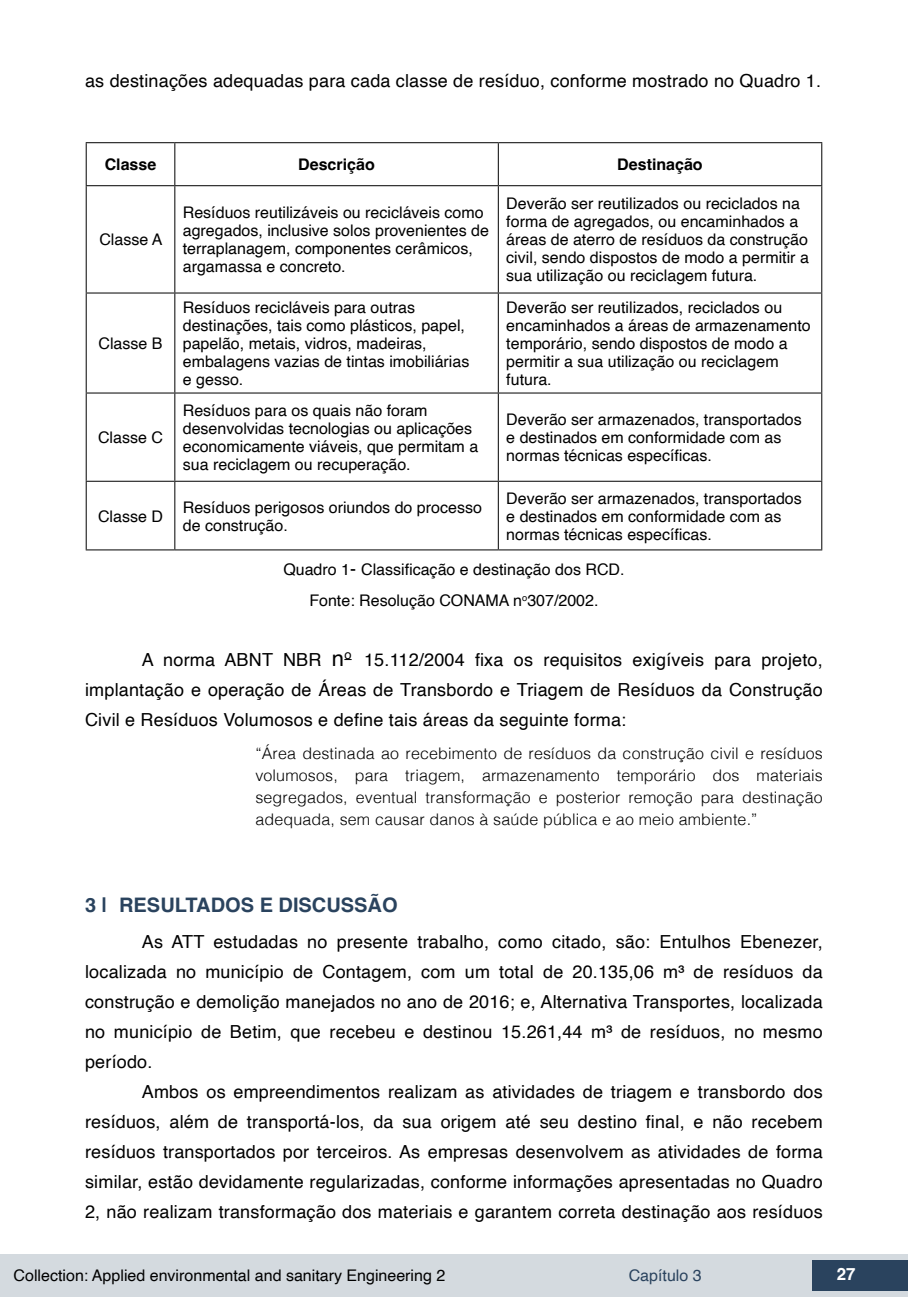
<style>
.page{position:relative;width:908px;height:1304px;background:#fff}
.page>*{position:absolute;margin:0;border:0;box-sizing:border-box;transform-origin:0 0}
.t1{font:700 20px "Helvetica";color:#2a435e}
.t2{font:18px/30px "Helvetica";letter-spacing:.01em;color:#000;text-align:justify}
.t3{font:700 16.8px "Helvetica";color:#fff}
.t4{font:16px/18px "Helvetica";color:#000}
.t5{font:300 16px/22px "Helvetica";letter-spacing:.01em;color:#000;text-align:justify}
.t6{font:700 16px "Helvetica";color:#000}
.t7{font:16px "Helvetica";color:#2a435e}
.s1{font-size:18px}
.s2{font-size:22px}
</style>
<div class="page">
<div style="left:0;top:1254px;width:906px;height:43px;background:#d4dadf"></div>
<div style="left:812px;top:1261px;width:95px;height:30px;background:#2a435e"></div>
<hr style="left:86px;top:143px;width:1px;height:42px;background:#000">
<hr style="left:86px;top:142px;width:89px;height:1px;background:#000">
<hr style="left:175px;top:142px;width:323px;height:1px;background:#000">
<hr style="left:498px;top:142px;width:323px;height:1px;background:#000">
<hr style="left:86px;top:186px;width:1px;height:107px;background:#000">
<hr style="left:86px;top:294px;width:1px;height:99px;background:#000">
<hr style="left:86px;top:394px;width:1px;height:87px;background:#000">
<hr style="left:86px;top:482px;width:1px;height:67px;background:#000">
<hr style="left:86px;top:185px;width:89px;height:1px;background:#000">
<hr style="left:175px;top:185px;width:323px;height:1px;background:#000">
<hr style="left:498px;top:185px;width:323px;height:1px;background:#000">
<hr style="left:86px;top:293px;width:89px;height:1px;background:#000">
<hr style="left:175px;top:293px;width:323px;height:1px;background:#000">
<hr style="left:498px;top:293px;width:323px;height:1px;background:#000">
<hr style="left:86px;top:393px;width:89px;height:1px;background:#000">
<hr style="left:175px;top:393px;width:323px;height:1px;background:#000">
<hr style="left:498px;top:393px;width:323px;height:1px;background:#000">
<hr style="left:86px;top:481px;width:89px;height:1px;background:#000">
<hr style="left:175px;top:481px;width:323px;height:1px;background:#000">
<hr style="left:498px;top:481px;width:323px;height:1px;background:#000">
<hr style="left:86px;top:549px;width:89px;height:1px;background:#000">
<hr style="left:175px;top:549px;width:323px;height:1px;background:#000">
<hr style="left:498px;top:549px;width:323px;height:1px;background:#000">
<hr style="left:174px;top:143px;width:1px;height:42px;background:#000">
<hr style="left:497px;top:143px;width:1px;height:42px;background:#000">
<hr style="left:820px;top:143px;width:1px;height:42px;background:#000">
<hr style="left:174px;top:186px;width:1px;height:107px;background:#000">
<hr style="left:497px;top:186px;width:1px;height:107px;background:#000">
<hr style="left:820px;top:186px;width:1px;height:107px;background:#000">
<hr style="left:174px;top:294px;width:1px;height:99px;background:#000">
<hr style="left:497px;top:294px;width:1px;height:99px;background:#000">
<hr style="left:820px;top:294px;width:1px;height:99px;background:#000">
<hr style="left:174px;top:394px;width:1px;height:87px;background:#000">
<hr style="left:497px;top:394px;width:1px;height:87px;background:#000">
<hr style="left:820px;top:394px;width:1px;height:87px;background:#000">
<hr style="left:174px;top:482px;width:1px;height:67px;background:#000">
<hr style="left:497px;top:482px;width:1px;height:67px;background:#000">
<hr style="left:820px;top:482px;width:1px;height:67px;background:#000">
<p class="t2" style="left:85px;top:66px;width:737px">as destinações adequadas para cada classe de resíduo, conforme mostrado no Quadro 1.</p>
<p class="t6" style="left:105px;top:155px;width:53px">Classe</p>
<p class="t6" style="left:298px;top:155px;width:78px">Descrição</p>
<p class="t6" style="left:617px;top:155px;width:87px">Destinação</p>
<p class="t4" style="left:99px;top:231px;width:65px">Classe A</p>
<p class="t4" style="left:98px;top:335px;width:66px">Classe B</p>
<p class="t4" style="left:98px;top:429px;width:66px">Classe C</p>
<p class="t4" style="left:183px;top:204px;width:307px">Resíduos reutilizáveis ou recicláveis como agregados, inclusive solos provenientes de terraplanagem, componentes cerâmicos, argamassa e concreto.</p>
<p class="t4" style="left:506px;top:195px;width:304px">Deverão ser reutilizados ou reciclados na forma de agregados, ou encaminhados a áreas de aterro de resíduos da construção civil, sendo dispostos de modo a permitir a sua utilização ou reciclagem futura.</p>
<p class="t4" style="left:183px;top:299px;width:288px">Resíduos recicláveis para outras destinações, tais como plásticos, papel, papelão, metais, vidros, madeiras, embalagens vazias de tintas imobiliárias e gesso.</p>
<p class="t4" style="left:506px;top:299px;width:306px">Deverão ser reutilizados, reciclados ou encaminhados a áreas de armazenamento temporário, sendo dispostos de modo a permitir a sua utilização ou reciclagem futura.</p>
<p class="t4" style="left:183px;top:402px;width:297px">Resíduos para os quais não foram desenvolvidas tecnologias ou aplicações economicamente viáveis, que permitam a sua reciclagem ou recuperação.</p>
<p class="t4" style="left:506px;top:411px;width:297px">Deverão ser armazenados, transportados e destinados em conformidade com as normas técnicas específicas.</p>
<p class="t4" style="left:98px;top:507px;width:66px">Classe D</p>
<p class="t4" style="left:183px;top:498px;width:300px">Resíduos perigosos oriundos do processo de construção.</p>
<p class="t4" style="left:506px;top:489px;width:297px">Deverão ser armazenados, transportados e destinados em conformidade com as normas técnicas específicas.</p>
<p class="t4" style="left:283px;top:555px;width:342px;line-height:30.6px;text-align:center">Quadro 1<span class="s1">-</span> Classificação e destinação dos RCD.<br>Fonte: Resolução CONAMA n<sup>o</sup>307/2002.</p>
<p class="t2" style="left:85px;top:645px;width:738px;text-indent:57px">A norma ABNT NBR <span class="s2">n</span><sup>o</sup> 15.112/2004 fixa os requisitos exigíveis para projeto, implantação e operação de Áreas de Transbordo e Triagem de Resíduos da Construção Civil e Resíduos Volumosos e define tais áreas da seguinte forma:</p>
<p class="t5" style="left:255px;top:741px;width:568px">“Área destinada ao recebimento de resíduos da construção civil e resíduos volumosos, para triagem, armazenamento temporário dos materiais segregados, eventual transformação e posterior remoção para destinação adequada, sem causar danos à saúde pública e ao meio ambiente.”</p>
<p class="t1" style="left:85px;top:893px;width:314px">3 | RESULTADOS E DISCUSSÃO</p>
<p class="t2" style="left:85px;top:927px;width:738px;text-indent:57px">As ATT estudadas no presente trabalho, como citado, são: Entulhos Ebenezer, localizada no município de Contagem, com um total de 20.135,06 m³ de resíduos da construção e demolição manejados no ano de 2016; e, Alternativa Transportes, localizada no município de Betim, que recebeu e destinou 15.261,44 m³ de resíduos, no mesmo período.</p>
<p class="t2" style="left:85px;top:1077px;width:738px;text-indent:57px">Ambos os empreendimentos realizam as atividades de triagem e transbordo dos resíduos, além de transportá-los, da sua origem até seu destino final, e não recebem resíduos transportados por terceiros. As empresas desenvolvem as atividades de forma similar, estão devidamente regularizadas, conforme informações apresentadas no Quadro 2, não realizam transformação dos materiais e garantem correta destinação aos resíduos</p>
<p class="t4" style="left:14px;top:1267px;width:433px">Collection: Applied environmental and sanitary Engineering 2</p>
<p class="t7" style="left:628px;top:1263px;width:74px">Capítulo 3</p>
<p class="t3" style="left:836px;top:1264px;width:20px">27</p>
</div>
